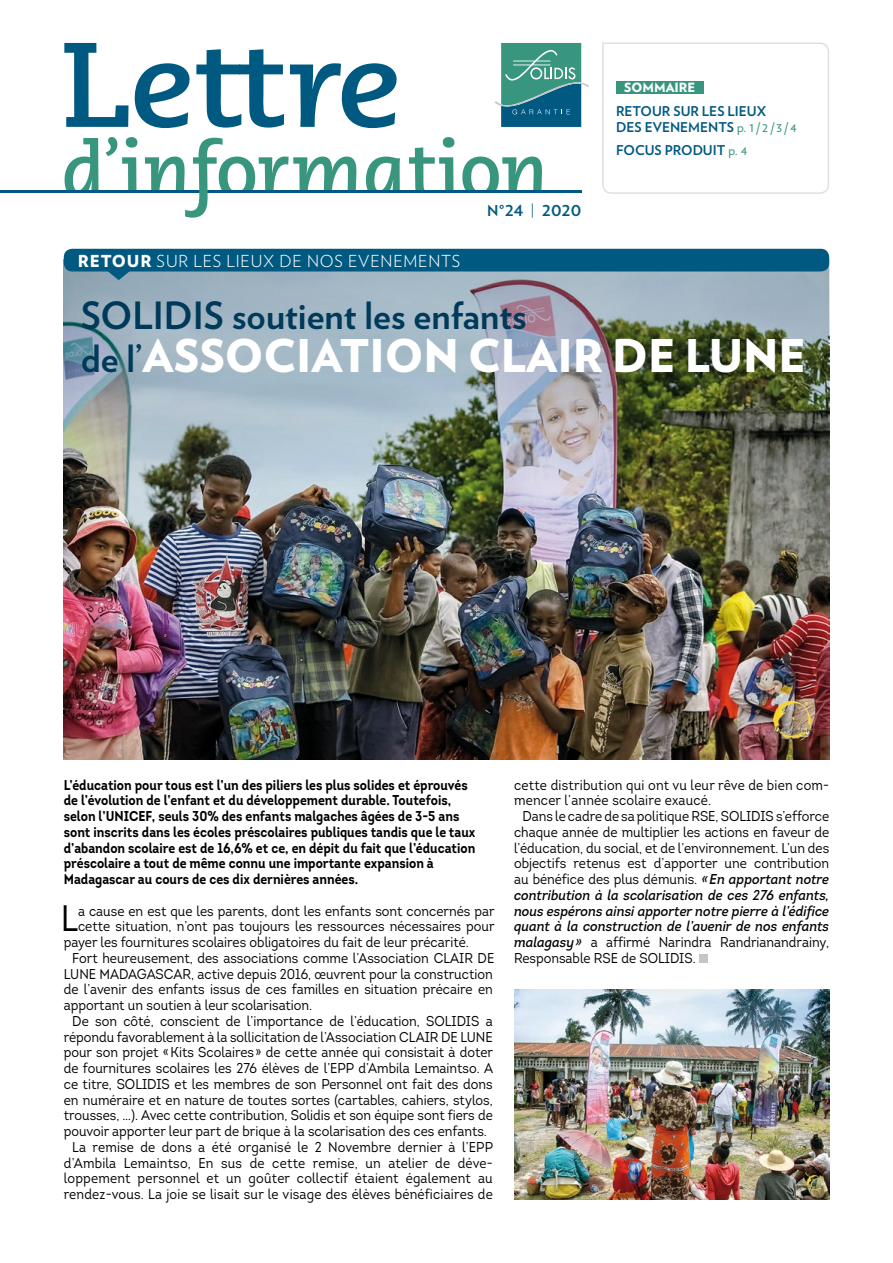
<style>
.page{position:relative;width:893px;height:1263px;background:#fff}
.page>*{position:absolute;margin:0;border:0;box-sizing:border-box;transform-origin:0 0}
.t1{font:900 45px "Verlag";color:#fff}
.t2{font:700 37.5px "Verlag";color:#003a5a}
.t3{font:36.75px "Intro";color:#000;scale:.9 1}
.t4{font:300 16.5px "Verlag";letter-spacing:.05em;color:#fff}
.t5{font:700 15px "Verlag";letter-spacing:.015em;color:#005981}
.t6{font:14.25px "Intro";color:#000;scale:.9 1}
.t7{font:700 14.25px/15.8px "Intro";color:#000;scale:.87 1}
.t8{font:italic 14.25px "Intro";color:#000;scale:.9 1}
.t9{font:700 13.5px/16.5px "Verlag";color:#005981}
.t10{font:900 12.75px "Verlag";color:#fff}
.s1{font-weight:900}
.s2{font-weight:300}
.s3{font-weight:400;color:#38967f}
.s4{font-weight:700;font-size:37.5px;color:#003a5a}
.s5{font-style:italic}
</style>
<div class="page">
<img style="left:64px;top:490px;width:765px;height:269px">
<img style="left:64px;top:265px;width:765px;height:225px">
<svg style="left:494px;top:43px;width:95px;height:84px"></svg>
<svg style="left:64px;top:43px;width:220px;height:85px"></svg>
<svg style="left:290px;top:63px;width:107px;height:65px"></svg>
<hr style="left:0;top:191px;width:581px;height:3px;background:#005981">
<svg style="left:63px;top:137px;width:484px;height:81px"></svg>
<svg style="left:602px;top:42px;width:227px;height:152px"></svg>
<div style="left:64px;top:249px;width:765px;height:22px;background:#005981;border-radius:9px"></div>
<svg style="left:107px;top:271px;width:24px;height:9px"></svg>
<img style="left:514px;top:989px;width:315px;height:210px">
<div style="left:699px;top:954px;width:9px;height:9px;background:#c3c5c8"></div>
<p class="t4" style="left:78px;top:249px;width:384px"><span class="s1">RETOUR</span> SUR LES LIEUX DE NOS EVEN EMENTS</p>
<p class="t5" style="left:487px;top:198px;width:96px">N°24 <span class="s2">|</span> 2020</p>
<p class="t10" style="left:624px;top:77px;width:72px">SOMMAIRE</p>
<p class="t9" style="left:616px;top:102px;width:182px">RETOUR SUR LES LIEUX<br>DES EVENEMENTS <span class="s3">p. 1 / 2 / 3 / 4</span></p>
<p class="t9" style="left:616px;top:141px;width:133px">FOCUS PRODUIT <span class="s3">p. 4</span></p>
<h2 class="t2" style="left:81px;top:286px;width:22px">SOLIDIS</h2>
<h2 class="t2" style="left:232px;top:286px;width:296px">SOUTIENT LES ENFANTS</h2>
<h1 class="t1" style="left:81px;top:319px;width:472px"><span class="s4">DE L’</span>ASSOCIATIO N CLAIR</h1>
<h1 class="t1" style="left:612px;top:319px;width:189px">DE LUNE</h1>
<p class="t7" style="left:64px;top:777px;width:475px">L’éducation pour tous est l’un des piliers les plus solides et éprouvés de l’évolution de l’enfant et du développement durable. Toutefois, selon l’UNICEF, seuls 30% des enfants malgaches âgées de 3-5 ans sont inscrits dans les écoles préscolaires publiques tandis que le taux d’abandon scolaire est de 16,6% et ce, en dépit du fait que l’éducation préscolaire a tout de même connu une importante expansion à Madagascar au cours de ces dix dernières années.</p>
<h3 class="t3" style="left:61px;top:896px;width:21px">L</h3>
<p class="t6" style="left:78px;top:902px;width:464px">a cause en est que les parents, dont les enfants sont concernés par</p>
<p class="t6" style="left:78px;top:918px;width:464px">cette situation, n’ont pas toujours les ressources nécessaires pour</p>
<p class="t6" style="left:64px;top:933px;width:452px">payer les fournitures scolaires obligatoires du fait de leur précarité.</p>
<p class="t6" style="left:72px;top:949px;width:470px">Fort heureusement, des associations comme l’Association CLAIR DE</p>
<p class="t6" style="left:64px;top:965px;width:478px">LUNE MADAGASCAR, active depuis 2016, œuvrent pour la construction</p>
<p class="t6" style="left:64px;top:981px;width:478px">de l’avenir des enfants issus de ces familles en situation précaire en</p>
<p class="t6" style="left:64px;top:996px;width:278px">apportant un soutien à leur scolarisation.</p>
<p class="t6" style="left:72px;top:1012px;width:469px">De son côté, conscient de l’importance de l’éducation, SOLIDIS a</p>
<p class="t6" style="left:64px;top:1028px;width:478px">répondu favorablement à la sollicitation de l’Association CLAIR DE LUNE</p>
<p class="t6" style="left:64px;top:1044px;width:478px">pour son projet «Kits Scolaires» de cette année qui consistait à doter</p>
<p class="t6" style="left:64px;top:1059px;width:479px">de fournitures scolaires les 276 élèves de l’EPP d’Ambila Lemaintso. A</p>
<p class="t6" style="left:64px;top:1075px;width:78px">ce titre, Solidis</p>
<p class="t6" style="left:175px;top:1075px;width:355px">et les membres de son Personnel ont fait des dons</p>
<p class="t6" style="left:64px;top:1091px;width:478px">en numéraire et en nature de toutes sortes (cartables, cahiers, stylos,</p>
<p class="t6" style="left:64px;top:1107px;width:478px">trousses, …). Avec cette contribution, Solidis et son équipe sont fiers de</p>
<p class="t6" style="left:64px;top:1122px;width:472px">pouvoir apporter leur part de brique à la scolarisation des ces enfants.</p>
<p class="t6" style="left:72px;top:1138px;width:469px">La remise de dons a été organisé le 2 Novembre dernier à l’EPP</p>
<p class="t6" style="left:64px;top:1154px;width:478px">d’Ambila Lemaintso, En sus de cette remise, un atelier de déve-</p>
<p class="t6" style="left:64px;top:1170px;width:478px">loppement personnel et un goûter collectif étaient également au</p>
<p class="t6" style="left:64px;top:1185px;width:478px">rendez-vous. La joie se lisait sur le visage des élèves bénéficiaires de</p>
<p class="t6" style="left:514px;top:776px;width:352px">cette distribution qui ont vu leur rêve de bien com-</p>
<p class="t6" style="left:514px;top:792px;width:221px">mencer l’année scolaire exaucé.</p>
<p class="t6" style="left:522px;top:807px;width:342px">Dans le cadre de sa politique RSE, SOLIDIS s’efforce</p>
<p class="t6" style="left:514px;top:823px;width:352px">chaque année de multiplier les actions en faveur de</p>
<p class="t6" style="left:514px;top:839px;width:352px">l’éducation, du social, et de l’environnement. L’un des</p>
<p class="t6" style="left:514px;top:855px;width:352px">objectifs retenus est d’apporter une contribution</p>
<p class="t6" style="left:514px;top:870px;width:352px">au bénéfice des plus démunis. <span class="s5">«En apportant notre</span></p>
<p class="t8" style="left:514px;top:886px;width:352px">contribution à la scolarisation de ces 276 enfants,</p>
<p class="t8" style="left:514px;top:902px;width:352px">nous espérons ainsi apporter notre pierre à l’édifice</p>
<p class="t8" style="left:514px;top:917px;width:352px">quant à la construction de l’avenir de nos enfants</p>
<p class="t6" style="left:514px;top:933px;width:352px"><span class="s5">malagasy»</span> a affirmé Narindra Randrianandrainy,</p>
<p class="t6" style="left:514px;top:949px;width:203px">Responsable RSE de SOLIDIS.</p>
</div>
